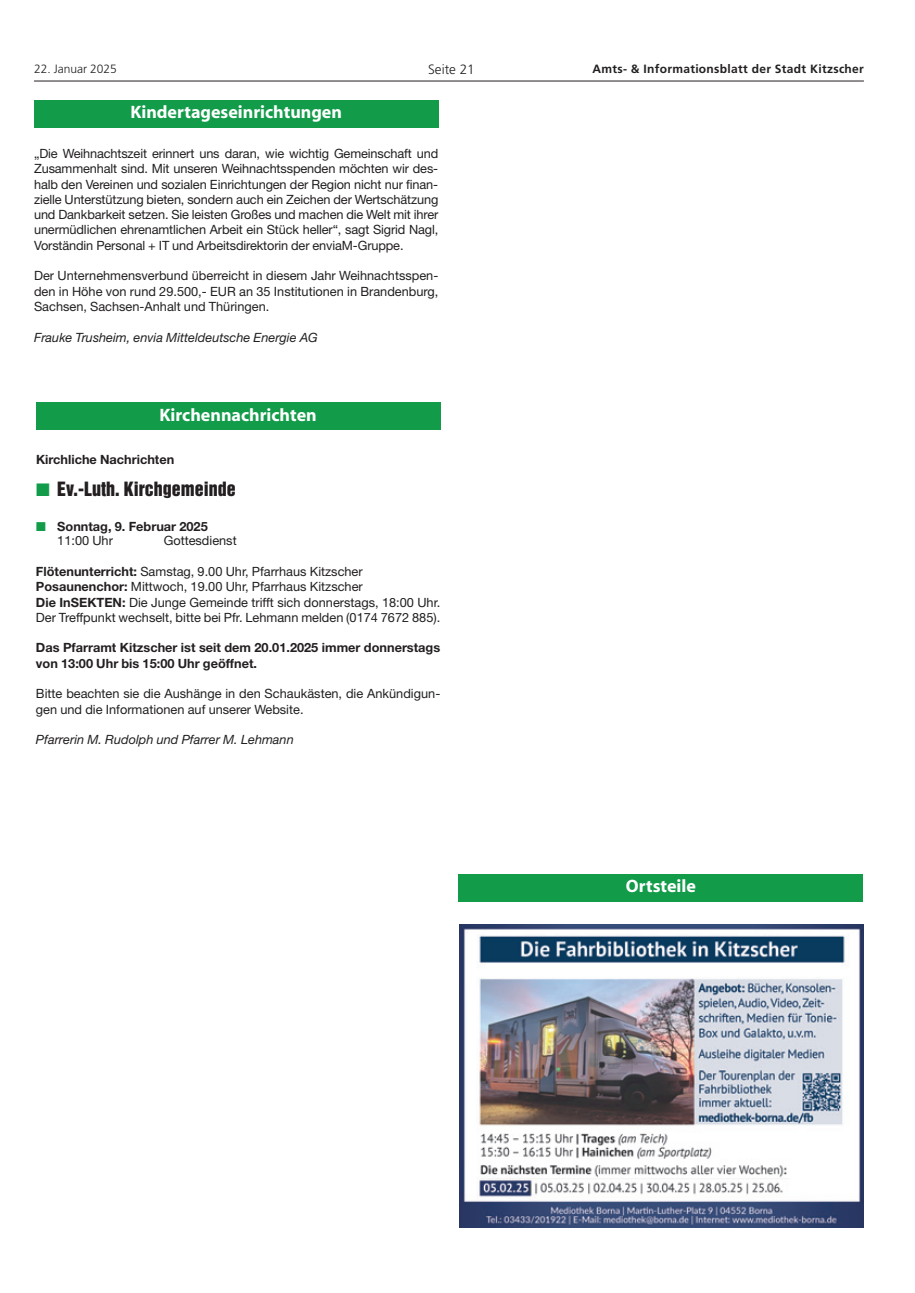
<style>
.page{position:relative;width:915px;height:1293px;background:#fff}
.page>*{position:absolute;margin:0;border:0;box-sizing:border-box;transform-origin:0 0}
.t1{font:700 18px "Myriad";color:#fff}
.t2{font:18px "Helvetica Inserat";color:#231f20}
.t3{font:300 13.5px "Frutiger";color:#231f20}
.t4{font:12.75px/15.3px "Helvetica Neue";color:#231f20}
.t5{font:700 12.75px/14.7px "Helvetica Neue";color:#231f20}
.t6{font:italic 12.75px "Helvetica Neue";color:#231f20}
.t7{font:700 12px "Frutiger";letter-spacing:.025em;color:#231f20}
.t8{font:300 12px "Frutiger";color:#231f20}
.s1{color:#129b49}
.s2{font-weight:400}
.s3{font-weight:700}
</style>
<div class="page">
<hr style="left:34px;top:81px;width:829px;height:1px;background:#231f20">
<div style="left:458px;top:874px;width:404px;height:27px;background:#129b49"></div>
<img style="left:459px;top:924px;width:404px;height:303px">
<div style="left:36px;top:402px;width:404px;height:28px;background:#129b49"></div>
<div style="left:34px;top:100px;width:404px;height:28px;background:#129b49"></div>
<p class="t8" style="left:34px;top:64px;width:84px">22. Januar 2025</p>
<p class="t3" style="left:428px;top:64px;width:48px">Seite 21</p>
<p class="t7" style="left:592px;top:64px;width:273px">Amts- &amp; Informationsblatt der Stadt Kitzscher</p>
<h1 class="t1" style="left:130px;top:106px;width:213px">Kindertageseinrichtungen</h1>
<p class="t4" style="left:34px;top:147px;width:405px;text-align:justify">„Die Weihnachtszeit erinnert uns daran, wie wichtig Gemeinschaft und Zusammenhalt sind. Mit unseren Weihnachtsspenden möchten wir des&shy;halb den Vereinen und sozialen Einrichtungen der Region nicht nur finan&shy;zielle Unterstützung bieten, sondern auch ein Zeichen der Wertschätzung und Dankbarkeit setzen. Sie leisten Großes und machen die Welt mit ihrer unermüdlichen ehrenamtlichen Arbeit ein Stück heller“, sagt Sigrid Nagl, Vorständin Personal + IT und Arbeitsdirektorin der enviaM-Gruppe.</p>
<p class="t4" style="left:34px;top:269px;width:405px;text-align:justify">Der Unternehmensverbund überreicht in diesem Jahr Weihnachtsspen&shy;den in Höhe von rund 29.500,- EUR an 35 Institutionen in Brandenburg, Sachsen, Sachsen-Anhalt und Thüringen.</p>
<p class="t6" style="left:34px;top:332px;width:285px">Frauke Trusheim, envia Mitteldeutsche Energie AG</p>
<h1 class="t1" style="left:159px;top:408px;width:159px">Kirchennachrichten</h1>
<p class="t5" style="left:36px;top:453px;width:140px">Kirchliche Nachrichten</p>
<h1 class="t2" style="left:36px;top:482px;width:201px"><span class="s1">■</span> Ev.-Luth. Kirchgemeinde</h1>
<p class="t5" style="left:57px;top:520px;width:152px;text-indent:-21px"><span class="s1">■</span> Sonntag, 9. Februar 2025<br><span class="s2">11:00 Uhr</span></p>
<p class="t4" style="left:164px;top:534px;width:74px">Gottesdienst</p>
<p class="t4" style="left:36px;top:565px;width:405px"><span class="s3">Flötenunterricht:</span> Samstag, 9.00 Uhr, Pfarrhaus Kitzscher <span class="s3">Posaunenchor:</span> Mittwoch, 19.00 Uhr, Pfarrhaus Kitzscher<br><span class="s3">Die InSEKTEN:</span> Die Junge Gemeinde trifft sich donnerstags, 18:00 Uhr.<br>Der Treffpunkt wechselt, bitte bei Pfr. Lehmann melden (0174 7672 885).</p>
<p class="t5" style="left:36px;top:641px;width:405px;line-height:15.3px">Das Pfarramt Kitzscher ist seit dem 20.01.2025 immer donnerstags von 13:00 Uhr bis 15:00 Uhr geöffnet.</p>
<p class="t4" style="left:36px;top:687px;width:405px">Bitte beachten sie die Aushänge in den Schaukästen, die Ankündigun&shy;gen und die Informationen auf unserer Website.</p>
<p class="t6" style="left:36px;top:735px;width:259px">Pfarrerin M. Rudolph und Pfarrer M. Lehmann</p>
<h1 class="t1" style="left:625px;top:879px;width:71px">Ortsteile</h1>
</div>
